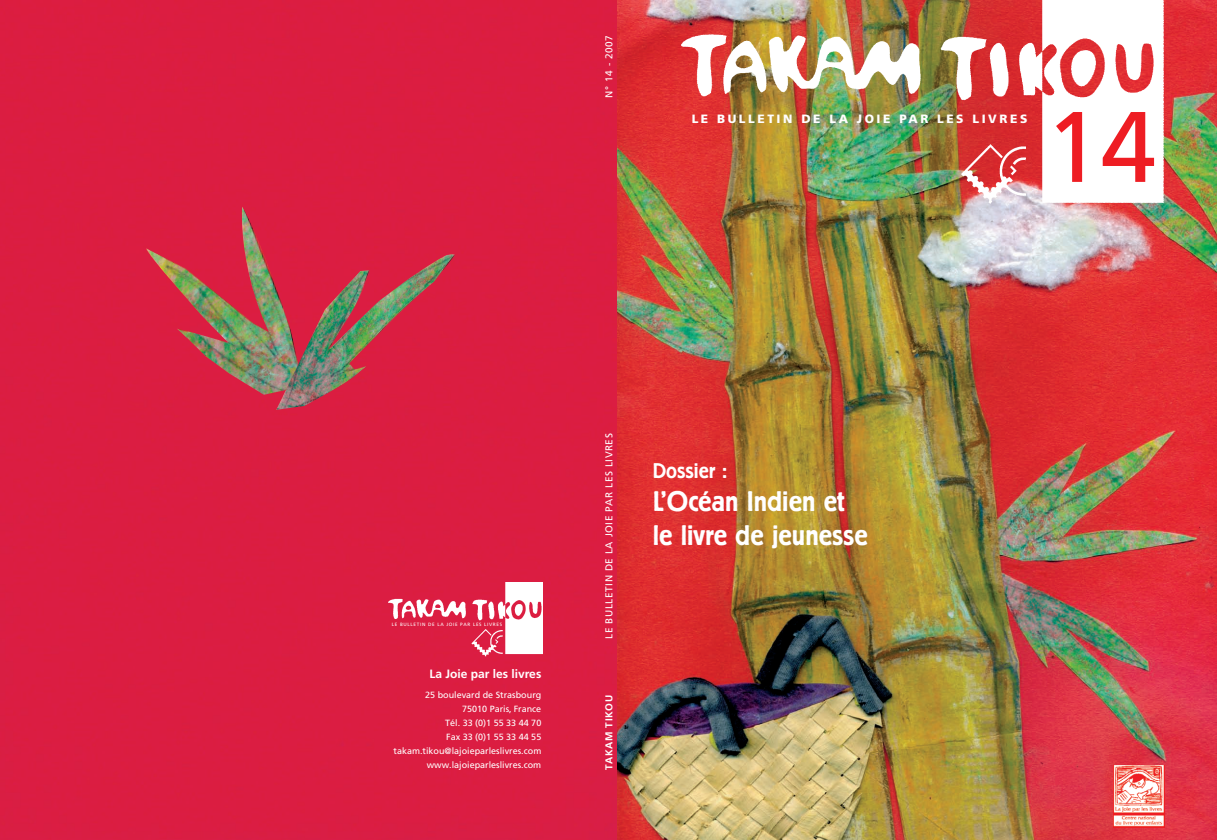
<style>
.page{position:relative;width:1217px;height:840px;background:#fff}
.page>*{position:absolute;margin:0;border:0;box-sizing:border-box;transform-origin:0 0}
.t1{font:100px "Frutiger";color:#ee1d23}
.t2{font:500 28px/33.6px "Berliner Grotesk";color:#fff}
.t3{font:500 21px "Berliner Grotesk";color:#fff}
.t4{font:900 12px "Frutiger";letter-spacing:.215em;color:#fff}
.t5{font:700 12px "Frutiger";color:#fff}
.t6{font:10px "Frutiger";letter-spacing:.055em;color:#fff}
.t7{font:700 10px "Frutiger";letter-spacing:.055em;color:#fff}
.t8{font:9px/14px "Frutiger";color:#fff;text-align:right}
.t9{font:4.7px "Frutiger";letter-spacing:.135em;color:#fff}
</style>
<div class="page">
<img style="left:0;top:0;width:1216px;height:839px">
<p class="t6" style="left:604px;top:97px;width:64px;rotate:-90deg">N° 14 - 2007</p>
<h3 class="t4" style="left:691px;top:114px;width:337px">LE BULLETIN DE LA JOIE PAR LES LIVRES</h3>
<h1 class="t1" style="left:1044px;top:107px;width:113px">14</h1>
<p class="t9" style="left:392px;top:622px;width:112px">LE BULLETIN DE LA JOIE PAR LES LIVRES</p>
<p class="t6" style="left:604px;top:638px;width:206px;rotate:-90deg">LE BULLETIN DE LA JOIE PAR LES LIVRES</p>
<h3 class="t5" style="left:429px;top:669px;width:113px">La Joie par les livres</h3>
<p class="t8" style="left:393px;top:688px;width:149px">25 boulevard de Strasbourg<br>75010 Paris, France<br>Tél. 33 (0)1 55 33 44 70<br>Fax 33 (0)1 55 33 44 55 takam.tikou@lajoieparleslivres.com www.lajoieparleslivres.com</p>
<p class="t7" style="left:604px;top:769px;width:76px;rotate:-90deg">TAKAM TIKOU</p>
<h3 class="t3" style="left:652px;top:462px;width:76px">Dossier :</h3>
<h2 class="t2" style="left:652px;top:486px;width:216px">L’Océan Indien et le livre de jeunesse</h2>
</div>
